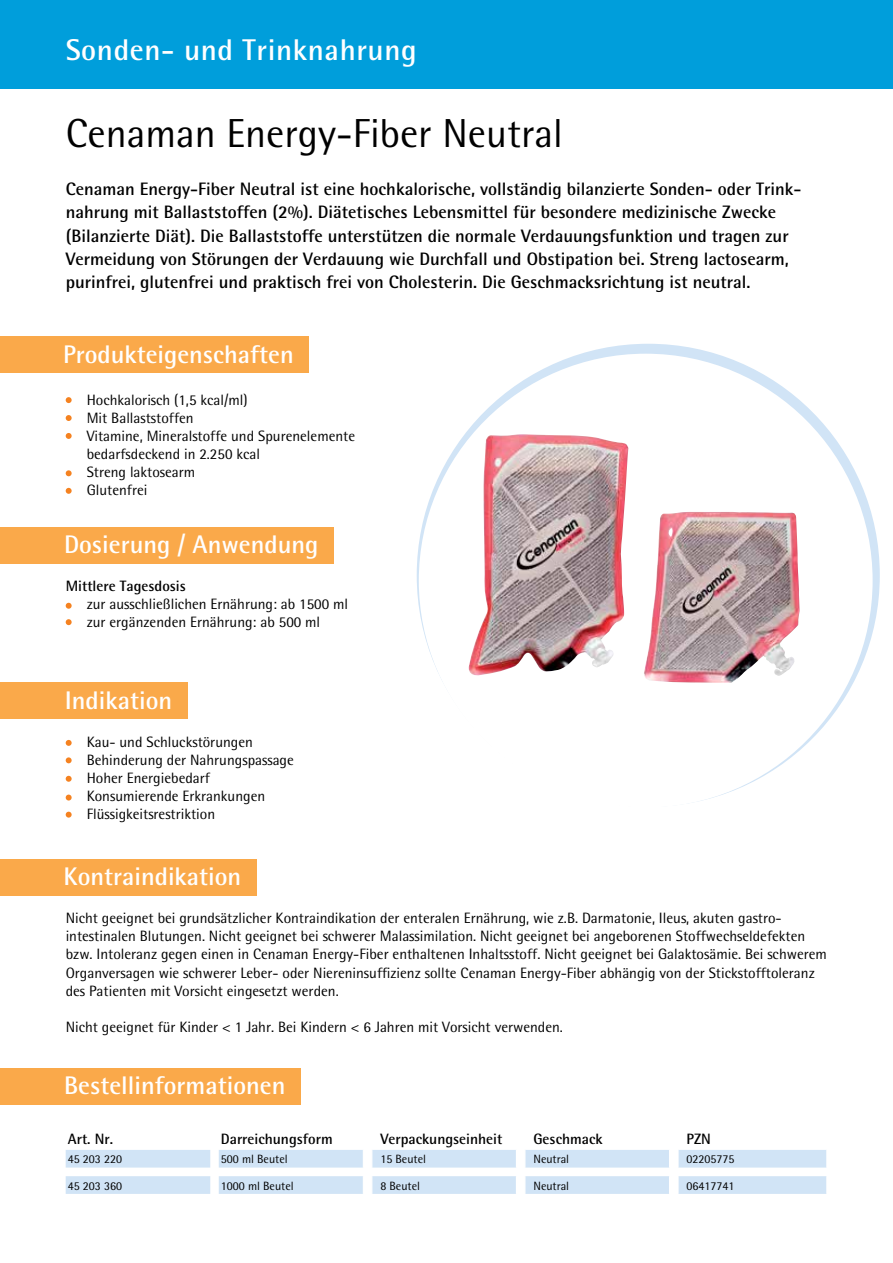
<style>
.page{position:relative;width:893px;height:1263px;background:#fff}
.page>*{position:absolute;margin:0;border:0;box-sizing:border-box;transform-origin:0 0}
.t1{font:40.5px "Rotis Semi Sans";color:#000}
.t2{font:700 30px "Rotis Semi Sans";letter-spacing:.02em;color:#fff}
.t3{font:700 25.5px "Rotis Semi Sans";color:#fff}
.t4{font:700 18px/23.2px "Rotis Semi Sans";color:#000}
.t5{font:15px/18px "Rotis Semi Sans";color:#000}
.t6{font:700 15px "Rotis Semi Sans";color:#000}
.t7{font:12px "Rotis Semi Sans";color:#000}
</style>
<div class="page">
<div style="left:0;top:0;width:893px;height:88px;background:#009edb"></div>
<div style="left:417px;top:344px;width:463px;height:463px;background:#d1e4f6;border-radius:50%"></div>
<div style="left:419px;top:354px;width:454px;height:453px;background:#fff;border-radius:50%"></div>
<div style="left:0;top:336px;width:309px;height:37px;background:#faa94a"></div>
<div style="left:0;top:527px;width:333px;height:36px;background:#faa94a"></div>
<div style="left:0;top:682px;width:187px;height:37px;background:#faa94a"></div>
<div style="left:0;top:859px;width:256px;height:36px;background:#faa94a"></div>
<div style="left:0;top:1068px;width:300px;height:37px;background:#faa94a"></div>
<svg style="left:66px;top:397px;width:6px;height:6px"></svg>
<svg style="left:66px;top:415px;width:6px;height:6px"></svg>
<svg style="left:66px;top:433px;width:6px;height:6px"></svg>
<svg style="left:66px;top:488px;width:6px;height:6px"></svg>
<svg style="left:66px;top:603px;width:6px;height:6px"></svg>
<svg style="left:66px;top:740px;width:6px;height:6px"></svg>
<svg style="left:66px;top:619px;width:6px;height:6px"></svg>
<svg style="left:66px;top:757px;width:6px;height:6px"></svg>
<svg style="left:66px;top:776px;width:6px;height:6px"></svg>
<svg style="left:66px;top:794px;width:6px;height:6px"></svg>
<svg style="left:66px;top:812px;width:6px;height:6px"></svg>
<svg style="left:66px;top:470px;width:6px;height:6px"></svg>
<svg style="left:66px;top:1150px;width:761px;height:44px"></svg>
<img style="left:469px;top:434px;width:160px;height:242px">
<img style="left:644px;top:512px;width:155px;height:171px">
<h2 class="t2" style="left:66px;top:32px;width:352px">Sonden- und Trinknahrung</h2>
<h1 class="t1" style="left:66px;top:109px;width:499px">Cenaman Energy-Fiber Neutral</h1>
<p class="t4" style="left:66px;top:177px;width:737px">Cenaman Energy-Fiber Neutral ist eine hochkalorische, vollständig bilanzierte Sonden- oder Trink&shy;nahrung mit Ballaststoffen (2%). Diätetisches Lebensmittel für besondere medizinische Zwecke (Bilanzierte Diät). Die Ballaststoffe unterstützen die normale Verdauungsfunktion und tragen zur Vermeidung von Störungen der Verdauung wie Durchfall und Obstipation bei. Streng lactosearm, purinfrei, glutenfrei und praktisch frei von Cholesterin. Die Geschmacksrichtung ist neutral.</p>
<h3 class="t3" style="left:63px;top:338px;width:232px">Produkteigenschaften</h3>
<p class="t5" style="left:87px;top:391px;width:270px">Hochkalorisch (1,5 kcal/ml)<br>Mit Ballaststoffen<br>Vitamine, Mineralstoffe und Spurenelemente bedarfsdeckend in 2.250 kcal<br>Streng laktosearm<br>Glutenfrei</p>
<h3 class="t3" style="left:64px;top:528px;width:256px">Dosierung / Anwendung</h3>
<p class="t6" style="left:66px;top:577px;width:122px">Mittlere Tagesdosis</p>
<p class="t5" style="left:87px;top:595px;width:263px">zur ausschließlichen Ernährung: ab 1500 ml zur ergänzenden Ernährung: ab 500 ml</p>
<h3 class="t3" style="left:65px;top:684px;width:109px">Indikation</h3>
<p class="t5" style="left:87px;top:733px;width:209px">Kau- und Schluckstörungen<br>Behinderung der Nahrungspassage<br>Hoher Energiebedarf<br>Konsumierende Erkrankungen<br>Flüssigkeitsrestriktion</p>
<h3 class="t3" style="left:64px;top:861px;width:179px">Kontraindikation</h3>
<p class="t5" style="left:66px;top:909px;width:763px">Nicht geeignet bei grundsätzlicher Kontraindikation der enteralen Ernährung, wie z.B. Darmatonie, Ileus, akuten gastro&shy;intestinalen Blutungen. Nicht geeignet bei schwerer Malassimilation. Nicht geeignet bei angeborenen Stoffwechseldefekten bzw. Intoleranz gegen einen in Cenaman Energy-Fiber enthaltenen Inhaltsstoff. Nicht geeignet bei Galaktosämie. Bei schwerem Organversagen wie schwerer Leber- oder Niereninsuffizienz sollte Cenaman Energy-Fiber abhängig von der Stickstofftoleranz des Patienten mit Vorsicht eingesetzt werden.</p>
<p class="t5" style="left:66px;top:1017px;width:499px">Nicht geeignet für Kinder &lt; 1 Jahr. Bei Kindern &lt; 6 Jahren mit Vorsicht verwenden.</p>
<h3 class="t3" style="left:64px;top:1070px;width:223px">Bestellinformationen</h3>
<p class="t6" style="left:68px;top:1130px;width:47px">Art. Nr.</p>
<p class="t6" style="left:221px;top:1130px;width:113px">Darreichungsform</p>
<p class="t6" style="left:380px;top:1130px;width:124px">Verpackungseinheit</p>
<p class="t6" style="left:533px;top:1130px;width:71px">Geschmack</p>
<p class="t6" style="left:686px;top:1130px;width:26px">PZN</p>
<p class="t7" style="left:68px;top:1152px;width:56px">45 203 220</p>
<p class="t7" style="left:221px;top:1152px;width:68px">500 ml Beutel</p>
<p class="t7" style="left:380px;top:1152px;width:47px">15 Beutel</p>
<p class="t7" style="left:533px;top:1152px;width:37px">Neutral</p>
<p class="t7" style="left:686px;top:1152px;width:50px">02205775</p>
<p class="t7" style="left:68px;top:1178px;width:56px">45 203 360</p>
<p class="t7" style="left:221px;top:1178px;width:74px">1000 ml Beutel</p>
<p class="t7" style="left:380px;top:1178px;width:41px">8 Beutel</p>
<p class="t7" style="left:533px;top:1178px;width:37px">Neutral</p>
<p class="t7" style="left:686px;top:1178px;width:50px">06417741</p>
</div>
